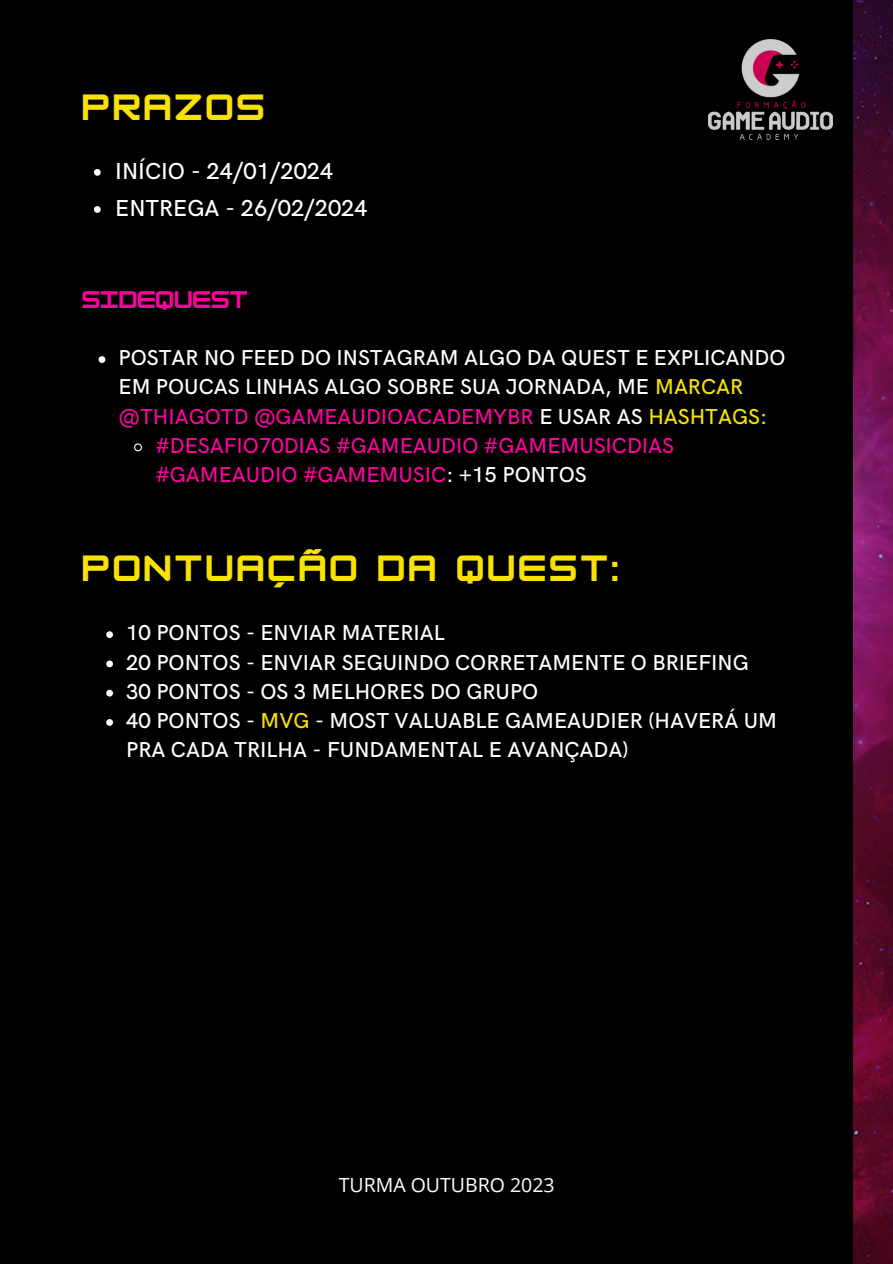
<style>
.page{position:relative;width:893px;height:1264px;background:#fff}
.page>*{position:absolute;margin:0;border:0;box-sizing:border-box;transform-origin:0 0}
.t1{font:700 31.95px "HK Modular";letter-spacing:.09em;color:#f7e203}
.t2{font:500 23.1px/37.2px "HK Grotesk";color:#fff}
.t3{font:500 21.6px/29.2px "HK Grotesk";color:#fff}
.t4{font:500 21.6px "HK Grotesk";color:#f8049c}
.t5{font:700 21px "HK Modular";color:#f8049c}
.t6{font:19.5px "Open Sans";color:#fff}
.s1{color:#f7e203}
.s2{color:#fff}
</style>
<div class="page">
<div style="left:0;top:0;width:892px;height:1263px;background:#000"></div>
<img style="left:708px;top:39px;width:124px;height:100px">
<img style="left:853px;top:0;width:39px;height:1263px">
<svg style="left:94px;top:169px;width:7px;height:7px"></svg>
<svg style="left:94px;top:206px;width:7px;height:7px"></svg>
<svg style="left:99px;top:356px;width:6px;height:7px"></svg>
<svg style="left:134px;top:443px;width:8px;height:9px"></svg>
<svg style="left:106px;top:631px;width:7px;height:7px"></svg>
<svg style="left:106px;top:660px;width:7px;height:7px"></svg>
<svg style="left:106px;top:689px;width:7px;height:7px"></svg>
<svg style="left:106px;top:719px;width:7px;height:6px"></svg>
<h1 class="t1" style="left:82px;top:88px;width:184px">PRAZOS</h1>
<p class="t2" style="left:115px;top:153px;width:254px">INÍCIO - 24/01/2024<br>ENTREGA - 26/02/2024</p>
<p class="t5" style="left:82px;top:287px;width:168px">SIDEQUEST</p>
<p class="t3" style="left:118px;top:344px;width:668px">POSTAR NO FEED DO INSTAGRAM ALGO DA QUEST E EXPLICANDO</p>
<p class="t3" style="left:118px;top:373px;width:626px">EM POUCAS LINHAS ALGO SOBRE SUA JORNADA, ME <span class="s1">MARCAR</span></p>
<p class="t4" style="left:118px;top:404px;width:650px">@THIAGOTD @GAMEAUDIOACADEMYBR <span class="s2">E USAR AS</span> <span class="s1">HASHTAGS:</span></p>
<p class="t4" style="left:155px;top:433px;width:520px">#DESAFIO70DIAS #GAMEAUDIO #GAMEMUSICDIAS</p>
<p class="t4" style="left:155px;top:463px;width:433px">#GAMEAUDIO #GAMEMUSIC<span class="s2">: +15 PONTOS</span></p>
<h1 class="t1" style="left:82px;top:549px;width:538px">PONTUAÇÃO DA QUEST:</h1>
<p class="t3" style="left:126px;top:619px;width:652px">10 PONTOS - ENVIAR MATERIAL<br>20 PONTOS - ENVIAR SEGUINDO CORRETAMENTE O BRIEFING 30 PONTOS - OS 3 MELHORES DO GRUPO<br>40 PONTOS - <span class="s1">MVG</span> - MOST VALUABLE GAMEAUDIER (HAVERÁ UM PRA CADA TRILHA - FUNDAMENTAL E AVANÇADA)</p>
<p class="t6" style="left:339px;top:1171px;width:217px">TURMA OUTUBRO 2023</p>
</div>
